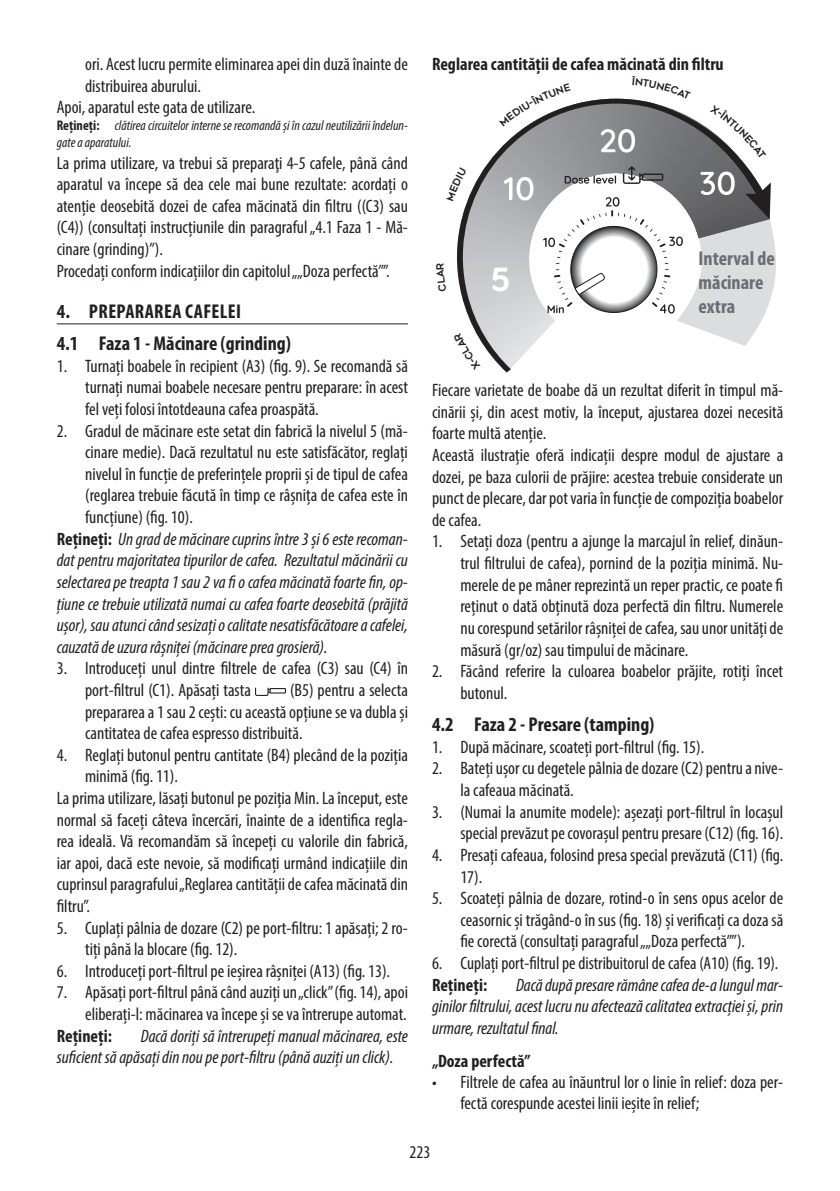
<style>
.page{position:relative;width:840px;height:1191px;background:#fff}
.page>*{position:absolute;margin:0;border:0;box-sizing:border-box;transform-origin:0 0}
.t1{font:31.8px "Geometos Rounded";color:#fff}
.t2{font:700 condensed 20px "Myriad Pro";color:#231f20}
.testo{font:700 condensed 20px/24px "Myriad Pro";color:#6c6d70}
.t3{font:700 condensed 20px "Myriad Pro";letter-spacing:.02em;color:#231f20}
.testo-2{font:condensed 18px/21.6px "Myriad Pro";color:#231f20;text-align:justify}
.Note{font:italic condensed 18px/21.6px "Myriad Pro";color:#231f20;text-align:justify}
.sottoparagrafo{font:700 condensed 18px "Myriad Pro";color:#231f20}
.Note-2{font:700 condensed 18px "Myriad Pro";color:#231f20}
.Note-3{font:italic condensed 14px/16.8px "Myriad Pro";color:#231f20}
.s1{font-weight:700;font-style:normal}
</style>
<div class="page">
<hr style="left:57px;top:323px;width:351px;height:1px;background:#231f20">
<svg style="left:255px;top:687px;width:31px;height:9px"></svg>
<svg style="left:457px;top:98px;width:319px;height:274px"></svg>
<p class="testo-2" style="left:85px;top:53px;width:324px">ori. Acest lucru permite eliminarea apei din duză înainte de distribuirea aburului.</p>
<p class="testo-2" style="left:57px;top:96px;width:200px">Apoi, aparatul este gata de utilizare.</p>
<p class="Note-3" style="left:57px;top:117px;width:352px"><span class="s1">Rețineți:</span> clătirea circuitelor interne se recomandă şi în cazul neutilizării îndelun&shy;gate a aparatului.</p>
<p class="testo-2" style="left:57px;top:152px;width:352px">La prima utilizare, va trebui să preparaţi 4-5 cafele, până când aparatul va începe să dea cele mai bune rezultate: acordați o atenție deosebită dozei de cafea măcinată din filtru ((C3) sau (C4)) (consultați instrucțiunile din paragraful „4.1 Faza 1 - Mă&shy;cinare (grinding)”).</p>
<p class="testo-2" style="left:57px;top:260px;width:334px">Procedați conform indicațiilor din capitolul „„Doza perfectă””.</p>
<p class="t3" style="left:57px;top:298px;width:185px">4. PREPARAREA CAFELEI</p>
<p class="t2" style="left:57px;top:331px;width:235px">4.1 Faza 1 - Măcinare (grinding)</p>
<p class="testo-2" style="left:85px;top:355px;width:324px;text-indent:-28px">1. Turnați boabele în recipient (A3) (fig. 9). Se recomandă să turnați numai boabele necesare pentru preparare: în acest fel veți folosi întotdeauna cafea proaspătă.</p>
<p class="testo-2" style="left:85px;top:420px;width:324px;text-indent:-28px">2. Gradul de măcinare este setat din fabrică la nivelul 5 (mă&shy;cinare medie). Dacă rezultatul nu este satisfăcător, reglați nivelul în funcție de preferințele proprii și de tipul de cafea (reglarea trebuie făcută în timp ce râșnița de cafea este în funcțiune) (fig. 10).</p>
<p class="Note" style="left:57px;top:528px;width:352px"><span class="s1">Rețineți:</span> Un grad de măcinare cuprins între 3 și 6 este recoman&shy;dat pentru majoritatea tipurilor de cafea. Rezultatul măcinării cu selectarea pe treapta 1 sau 2 va fi o cafea măcinată foarte fin, op&shy;țiune ce trebuie utilizată numai cu cafea foarte deosebită (prăjită ușor), sau atunci când sesizați o calitate nesatisfăcătoare a cafelei, cauzată de uzura râșniței (măcinare prea grosieră).</p>
<p class="testo-2" style="left:85px;top:657px;width:324px;text-indent:-28px">3. Introduceți unul dintre filtrele de cafea (C3) sau (C4) în port-filtrul (C1). Apăsați tasta</p>
<p class="testo-2" style="left:85px;top:679px;width:324px;text-indent:205px">(B5) pentru a selecta prepararea a 1 sau 2 cești: cu această opțiune se va dubla și cantitatea de cafea espresso distribuită.</p>
<p class="testo-2" style="left:85px;top:744px;width:324px;text-indent:-28px">4. Reglați butonul pentru cantitate (B4) plecând de la poziția minimă (fig. 11).</p>
<p class="testo-2" style="left:57px;top:787px;width:352px">La prima utilizare, lăsați butonul pe poziția Min. La început, este normal să faceți câteva încercări, înainte de a identifica regla&shy;rea ideală. Vă recomandăm să începeți cu valorile din fabrică, iar apoi, dacă este nevoie, să modificați urmând indicațiile din cuprinsul paragrafului „Reglarea cantității de cafea măcinată din filtru”.</p>
<p class="testo-2" style="left:85px;top:916px;width:324px;text-indent:-28px">5. Cuplați pâlnia de dozare (C2) pe port-filtru: 1 apăsați; 2 ro&shy;tiți până la blocare (fig. 12).</p>
<p class="testo-2" style="left:57px;top:960px;width:334px">6. Introduceți port-filtrul pe ieșirea râșniței (A13) (fig. 13).</p>
<p class="testo-2" style="left:57px;top:981px;width:352px;text-align:right">7. Apăsați port-filtrul până când auziți un „click” (fig. 14), apoi eliberați-l: măcinarea va începe și se va întrerupe automat.</p>
<p class="Note-2" style="left:57px;top:1024px;width:57px">Rețineți:</p>
<p class="Note" style="left:57px;top:1024px;width:352px;text-indent:84px">Dacă doriți să întrerupeți manual măcinarea, este suficient să apăsați din nou pe port-filtru (până auziți un click).</p>
<p class="sottoparagrafo" style="left:432px;top:53px;width:293px">Reglarea cantității de cafea măcinată din filtru</p>
<p class="t1" style="left:490px;top:262px;width:21px">5</p>
<p class="testo" style="left:698px;top:246px;width:78px">Interval de măcinare extra</p>
<p class="testo-2" style="left:432px;top:379px;width:352px">Fiecare varietate de boabe dă un rezultat diferit în timpul mă&shy;cinării și, din acest motiv, la început, ajustarea dozei necesită foarte multă atenție.</p>
<p class="testo-2" style="left:432px;top:444px;width:352px">Această ilustrație oferă indicații despre modul de ajustare a dozei, pe baza culorii de prăjire: acestea trebuie considerate un punct de plecare, dar pot varia în funcție de compoziția boabelor de cafea.</p>
<p class="testo-2" style="left:460px;top:530px;width:324px;text-indent:-28px">1. Setați doza (pentru a ajunge la marcajul în relief, dinăun&shy;trul filtrului de cafea), pornind de la poziția minimă. Nu&shy;merele de pe mâner reprezintă un reper practic, ce poate fi reținut o dată obținută doza perfectă din filtru. Numerele nu corespund setărilor râșniței de cafea, sau unor unități de măsură (gr/oz) sau timpului de măcinare.</p>
<p class="testo-2" style="left:460px;top:660px;width:324px;text-indent:-28px">2. Făcând referire la culoarea boabelor prăjite, rotiți încet butonul.</p>
<p class="t2" style="left:432px;top:712px;width:224px">4.2 Faza 2 - Presare (tamping)</p>
<p class="testo-2" style="left:432px;top:736px;width:273px">1. După măcinare, scoateți port-filtrul (fig. 15).</p>
<p class="testo-2" style="left:460px;top:757px;width:324px;text-indent:-28px">2. Bateți ușor cu degetele pâlnia de dozare (C2) pentru a nive&shy;la cafeaua măcinată.</p>
<p class="testo-2" style="left:432px;top:800px;width:352px;text-align:right">3. (Numai la anumite modele): așezați port-filtrul în locașul special prevăzut pe covorașul pentru presare (C12) (fig. 16).</p>
<p class="testo-2" style="left:460px;top:844px;width:324px;text-indent:-28px">4. Presați cafeaua, folosind presa special prevăzută (C11) (fig.<br>17).</p>
<p class="testo-2" style="left:460px;top:887px;width:324px;text-indent:-28px">5. Scoateți pâlnia de dozare, rotind-o în sens opus acelor de ceasornic și trăgând-o în sus (fig. 18) și verificați ca doza să fie corectă (consultați paragraful „„Doza perfectă””).</p>
<p class="testo-2" style="left:432px;top:952px;width:347px">6. Cuplați port-filtrul pe distribuitorul de cafea (A10) (fig. 19).</p>
<p class="Note-2" style="left:432px;top:973px;width:57px">Rețineți:</p>
<p class="Note" style="left:432px;top:973px;width:352px;text-indent:84px">Dacă după presare rămâne cafea de-a lungul mar&shy;ginilor filtrului, acest lucru nu afectează calitatea extracției și, prin urmare, rezultatul final.</p>
<p class="sottoparagrafo" style="left:432px;top:1049px;width:100px">„Doza perfectă”</p>
<p class="testo-2" style="left:460px;top:1071px;width:324px;line-height:21px;text-indent:-28px">• Filtrele de cafea au înăuntrul lor o linie în relief: doza per&shy;fectă corespunde acestei linii ieșite în relief;</p>
<p class="testo-2" style="left:409px;top:1140px;width:22px">223</p>
</div>
